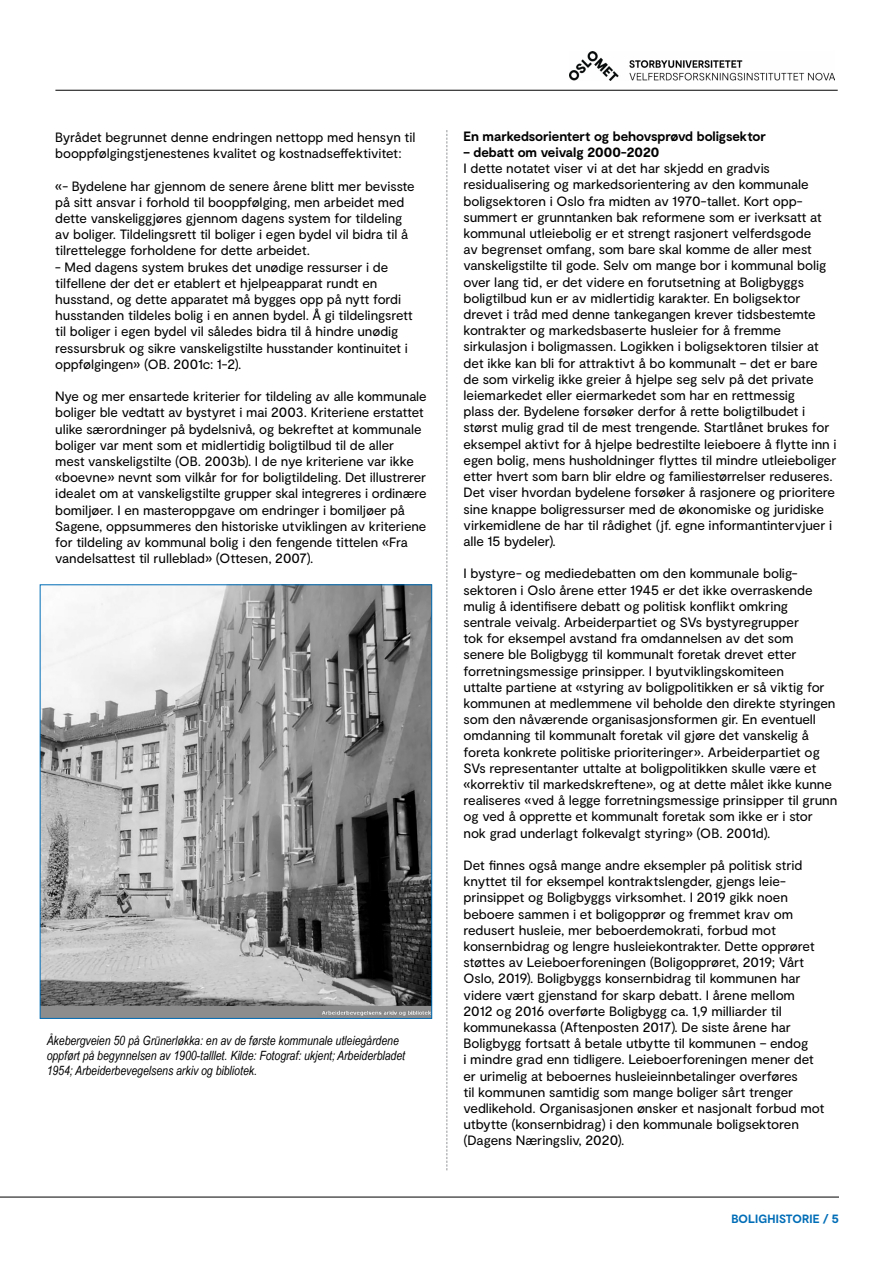
<style>
.page{position:relative;width:893px;height:1263px;background:#fff}
.page>*{position:absolute;margin:0;border:0;box-sizing:border-box;transform-origin:0 0}
.t1{font:13.5px/16.2px "Moderat";letter-spacing:-.005em;color:#000}
.t2{font:700 13.5px "Moderat";letter-spacing:-.005em;color:#000}
.t3{font:italic 12.75px/15px "Arial Narrow";color:#000}
.t4{font:700 12px "Moderat";letter-spacing:.01em;color:#006db7}
</style>
<div class="page">
<hr style="left:55px;top:90px;width:783px;height:1px;background:#000">
<svg style="left:446px;top:130px;width:1px;height:1040px"></svg>
<hr style="left:0;top:1197px;width:839px;height:1px;background:#000">
<img style="left:570px;top:51px;width:265px;height:30px">
<img style="left:42px;top:587px;width:388px;height:429px">
<p class="t1" style="left:55px;top:129px;width:362px">Byrådet begrunnet denne endringen nettopp med hensyn til booppfølgingstjenestenes kvalitet og kostnadsefektivitet:</p>
<p class="t1" style="left:55px;top:178px;width:361px">«- Bydelene har gjennom de senere årene blitt mer bevisste på sitt ansvar i forhold til booppfølging, men arbeidet med dette vanskeliggjøres gjennom dagens system for tildeling av boliger. Tildelingsrett til boliger i egen bydel vil bidra til å tilrettelegge forholdene for dette arbeidet.</p>
<p class="t1" style="left:55px;top:259px;width:359px">- Med dagens system brukes det unødige ressurser i de tilfellene der det er etablert et hjelpeapparat rundt en husstand, og dette apparatet må bygges opp på nytt fordi husstanden tildeles bolig i en annen bydel. Å gi tildelingsrett til boliger i egen bydel vil således bidra til å hindre unødig ressursbruk og sikre vanskeligstilte husstander kontinuitet i oppfølgingen» (OB. 2001c: 1-2).</p>
<p class="t1" style="left:55px;top:388px;width:373px">Nye og mer ensartede kriterier for tildeling av alle kommunale boliger ble vedtatt av bystyret i mai 2003. Kriteriene erstattet ulike særordninger på bydelsnivå, og bekreftet at kommunale boliger var ment som et midlertidig boligtilbud til de aller mest vanskeligstilte (OB. 2003b). I de nye kriteriene var ikke «boevne» nevnt som vilkår for for boligtildeling. Det illustrerer idealet om at vanskeligstilte grupper skal integreres i ordinære bomiljøer. I en masteroppgave om endringer i bomiljøer på Sagene, oppsummeres den historiske utviklingen av kriteriene for tildeling av kommunal bolig i den fengende tittelen «Fra vandelsattest til rulleblad» (Ottesen, 2007).</p>
<p class="t3" style="left:47px;top:1033px;width:360px">Åkebergveien 50 på Grünerløkka: en av de første kommunale utleiegårdene oppført på begynnelsen av 1900-talllet. Kilde: Fotograf: ukjent; Arbeiderbladet<br>1954; Arbeiderbevegelsens arkiv og bibliotek.</p>
<h5 class="t2" style="left:463px;top:128px;width:304px">En markedsorientert og behovsprøvd boligsektor</h5>
<p class="t2" style="left:463px;top:144px;width:197px">– debatt om veivalg 2000-2020</p>
<p class="t1" style="left:463px;top:161px;width:375px">I dette notatet viser vi at det har skjedd en gradvis residualisering og markedsorientering av den kommunale boligsektoren i Oslo fra midten av 1970-tallet. Kort opp&shy;summert er grunntanken bak reformene som er iverksatt at kommunal utleiebolig er et strengt rasjonert velferdsgode<br>av begrenset omfang, som bare skal komme de aller mest vanskeligstilte til gode. Selv om mange bor i kommunal bolig over lang tid, er det videre en forutsetning at Boligbyggs boligtilbud kun er av midlertidig karakter. En boligsektor drevet i tråd med denne tankegangen krever tidsbestemte kontrakter og markedsbaserte husleier for å fremme sirkulasjon i boligmassen. Logikken i boligsektoren tilsier at det ikke kan bli for attraktivt å bo kommunalt – det er bare<br>de som virkelig ikke greier å hjelpe seg selv på det private leiemarkedet eller eiermarkedet som har en rettmessig<br>plass der. Bydelene forsøker derfor å rette boligtilbudet i størst mulig grad til de mest trengende. Startlånet brukes for eksempel aktivt for å hjelpe bedrestilte leieboere å flytte inn i egen bolig, mens husholdninger flyttes til mindre utleieboliger etter hvert som barn blir eldre og familiestørrelser reduseres.<br>Det viser hvordan bydelene forsøker å rasjonere og prioritere sine knappe boligressurser med de økonomiske og juridiske virkemidlene de har til rådighet (jf. egne informantintervjuer i alle 15 bydeler).</p>
<p class="t1" style="left:463px;top:566px;width:375px">I bystyre- og mediedebatten om den kommunale bolig&shy;sektoren i Oslo årene etter 1945 er det ikke overraskende mulig å identifsere debatt og politisk konflikt omkring sentrale veivalg. Arbeiderpartiet og SVs bystyregrupper<br>tok for eksempel avstand fra omdannelsen av det som senere ble Boligbygg til kommunalt foretak drevet etter forretningsmessige prinsipper. I byutviklingskomiteen<br>uttalte partiene at «styring av boligpolitikken er så viktig for kommunen at medlemmene vil beholde den direkte styringen som den nåværende organisasjonsformen gir. En eventuell omdanning til kommunalt foretak vil gjøre det vanskelig å foreta konkrete politiske prioriteringer». Arbeiderpartiet og SVs representanter uttalte at boligpolitikken skulle være et «korrektiv til markedskreftene», og at dette målet ikke kunne realiseres «ved å legge forretningsmessige prinsipper til grunn og ved å opprette et kommunalt foretak som ikke er i stor nok grad underlagt folkevalgt styring» (OB. 2001d).</p>
<p class="t1" style="left:463px;top:857px;width:363px">Det fnnes også mange andre eksempler på politisk strid knyttet til for eksempel kontraktslengder, gjengs leie&shy;prinsippet og Boligbyggs virksomhet. I 2019 gikk noen beboere sammen i et boligopprør og fremmet krav om redusert husleie, mer beboerdemokrati, forbud mot konsernbidrag og lengre husleiekontrakter. Dette opprøret støttes av Leieboerforeningen (Boligopprøret, 2019; Vårt Oslo, 2019). Boligbyggs konsernbidrag til kommunen har videre vært gjenstand for skarp debatt. I årene mellom 2012 og 2016 overførte Boligbygg ca. 1,9 milliarder til kommunekassa (Aftenposten 2017). De siste årene har Boligbygg fortsatt å betale utbytte til kommunen – endog<br>i mindre grad enn tidligere. Leieboerforeningen mener det er urimelig at beboernes husleieinnbetalinger overføres<br>til kommunen samtidig som mange boliger sårt trenger vedlikehold. Organisasjonen ønsker et nasjonalt forbud mot utbytte (konsernbidrag) i den kommunale boligsektoren (Dagens Næringsliv, 2020).</p>
<p class="t4" style="left:731px;top:1211px;width:109px">BOLIGHISTORIE / 5</p>
</div>
